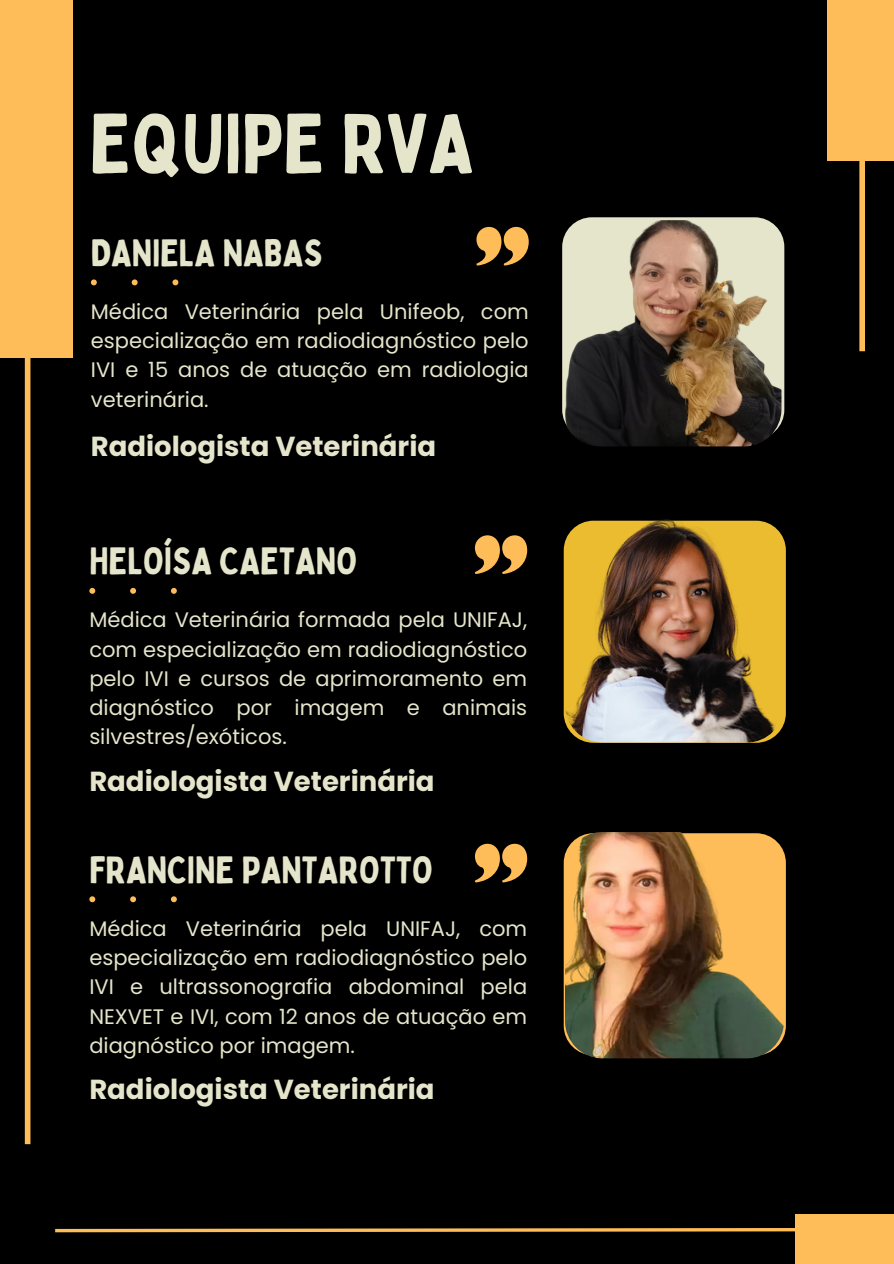
<style>
.page{position:relative;width:894px;height:1264px;background:#fff}
.page>*{position:absolute;margin:0;border:0;box-sizing:border-box;transform-origin:0 0}
.t1{font:82.8px "Bobby Jones";color:#e5e5cb}
.t2{font:37.5px "Bobby Jones";color:#e5e5cb}
.t3{font:700 27.45px "Poppins";color:#e5e5cb}
.t4{font:21px/29.2px "Poppins";color:#e5e5cb;text-align:justify}
</style>
<div class="page">
<div style="left:0;top:0;width:893px;height:1263px;background:#000"></div>
<svg style="left:55px;top:1228px;width:739px;height:5px;background:#ac7f3c"></svg>
<div style="left:794px;top:1214px;width:99px;height:49px;background:#ffbd59"></div>
<div style="left:0;top:0;width:72px;height:357px;background:#ffbd59"></div>
<div style="left:25px;top:320px;width:5px;height:824px;background:#ffbd59"></div>
<div style="left:826px;top:0;width:67px;height:161px;background:#ffbd59"></div>
<div style="left:859px;top:62px;width:5px;height:289px;background:#ffbd59"></div>
<svg style="left:563px;top:833px;width:222px;height:221px"></svg>
<svg style="left:563px;top:520px;width:222px;height:222px"></svg>
<div style="left:562px;top:217px;width:221px;height:222px;background:#e5e5cb;border-radius:30px"></div>
<img style="left:562px;top:220px;width:219px;height:226px;border-radius:37px">
<svg style="left:172px;top:279px;width:6px;height:6px"></svg>
<svg style="left:132px;top:279px;width:5px;height:6px"></svg>
<svg style="left:91px;top:279px;width:6px;height:6px"></svg>
<svg style="left:476px;top:227px;width:52px;height:39px"></svg>
<img style="left:565px;top:516px;width:218px;height:226px;border-radius:37px">
<svg style="left:171px;top:588px;width:6px;height:6px"></svg>
<svg style="left:130px;top:588px;width:6px;height:6px"></svg>
<svg style="left:89px;top:588px;width:6px;height:6px"></svg>
<svg style="left:474px;top:535px;width:53px;height:39px"></svg>
<img style="left:565px;top:832px;width:218px;height:226px;border-radius:37px">
<svg style="left:171px;top:896px;width:6px;height:6px"></svg>
<svg style="left:130px;top:896px;width:6px;height:6px"></svg>
<svg style="left:89px;top:896px;width:6px;height:6px"></svg>
<svg style="left:474px;top:843px;width:53px;height:39px"></svg>
<p class="t1" style="left:89px;top:91px;width:386px">EQUIPE RVA</p>
<p class="t2" style="left:91px;top:229px;width:233px">DANIELA NABAS</p>
<p class="t4" style="left:91px;top:297px;width:439px">Médica Veterinária pela Unifeob, com especialização em radiodiagnóstico pelo IVI e 15 anos de atuação em radiologia veterinária.</p>
<p class="t3" style="left:91px;top:427px;width:347px">Radiologista Veterinária</p>
<h3 class="t2" style="left:89px;top:537px;width:269px">HELOÍSA CAETANO</h3>
<p class="t4" style="left:89px;top:605px;width:439px">Médica Veterinária formada pela UNIFAJ, com especialização em radiodiagnóstico pelo IVI e cursos de aprimoramento em diagnóstico por imagem e animais silvestres/exóticos.</p>
<p class="t3" style="left:89px;top:761px;width:347px">Radiologista Veterinária</p>
<h2 class="t2" style="left:89px;top:846px;width:345px">FRANCINE PANTAROTTO</h2>
<p class="t4" style="left:89px;top:913px;width:439px">Médica Veterinária pela UNIFAJ, com especialização em radiodiagnóstico pelo IVI e ultrassonografia abdominal pela NEXVET e IVI, com 12 anos de atuação em diagnóstico por imagem.</p>
<p class="t3" style="left:89px;top:1070px;width:347px">Radiologista Veterinária</p>
</div>
